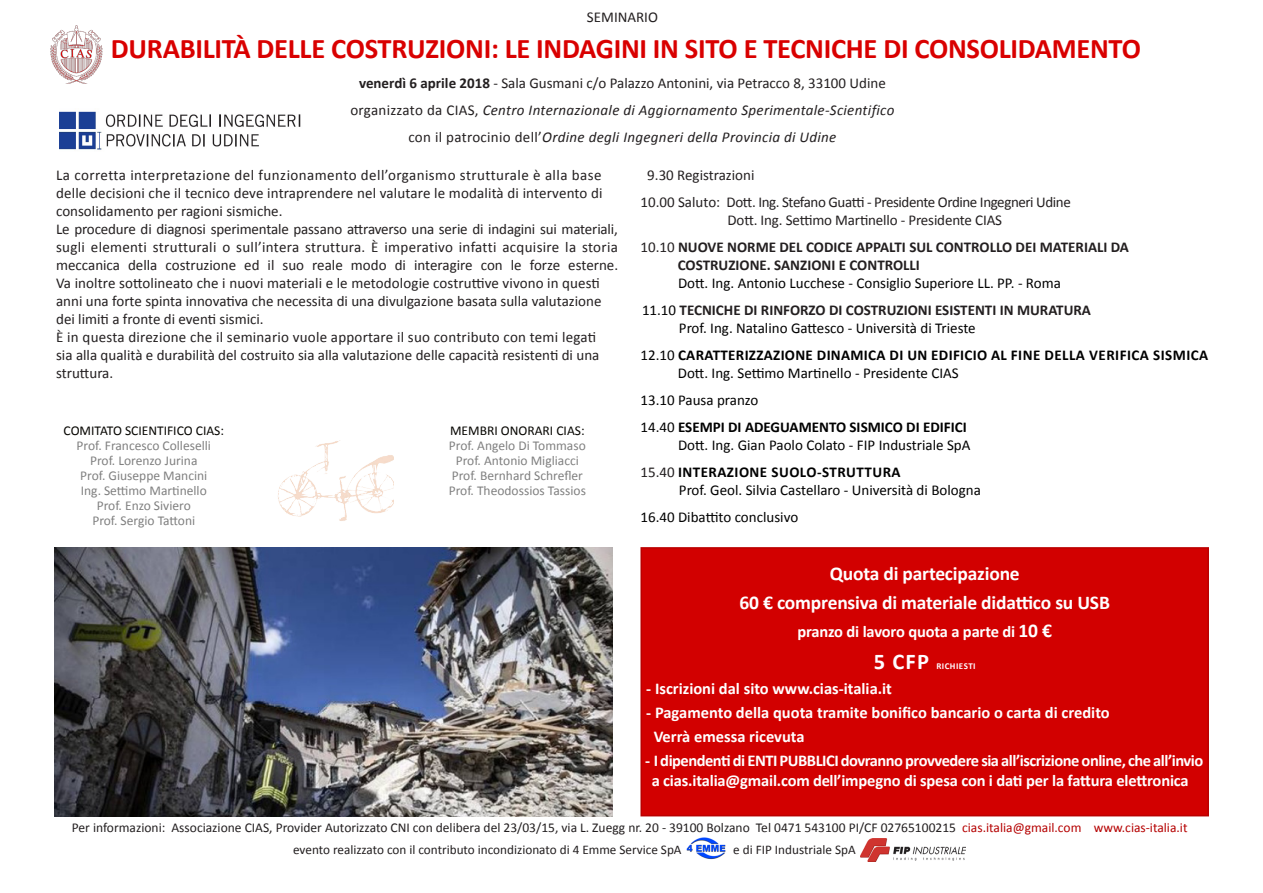
<style>
.page{position:relative;width:1263px;height:893px;background:#fff}
.page>*{position:absolute;margin:0;border:0;box-sizing:border-box;transform-origin:0 0}
.t1{font:700 28.5px "Calibri";letter-spacing:-.01em;color:#d90000}
.t2{font:700 22.5px "Calibri";color:#fffcff}
.t3{font:700 19.5px "Calibri";letter-spacing:-.01em;color:#fff}
.t4{font:700 16.5px/19.8px "Calibri";letter-spacing:-.03em;color:#fff;text-align:center}
.t5{font:700 16.5px "Calibri";letter-spacing:-.01em;color:#fff}
.t6{font:15px/18px "Calibri";color:#231f20;text-align:justify}
.t7{font:15px "Calibri";color:#000}
.t8{font:700 15px "Calibri";color:#231f20}
.t9{font:italic 15px "Calibri";letter-spacing:.02em;color:#231f20}
.t10{font:700 15px "Calibri";letter-spacing:.02em;color:#000}
.t11{font:15px "Calibri";letter-spacing:-.03em;color:#231f20}
.t12{font:700 15px "Calibri";color:#000}
.t13{font:13.5px "Calibri";color:#808080}
.t14{font:13.5px "Calibri";color:#231f20}
.t15{font:13.5px "Calibri";color:#060500}
.t16{font:13.2px "Calibri";color:#231f20}
.t17{font:700 9px "Calibri";letter-spacing:.05em;color:#fffcff}
.s1{font-weight:700}
.s2{font-style:normal}
.s3{font-weight:400}
.s4{font-weight:400;color:#000}
.s5{font-weight:400;color:#231f20}
.s6{font-size:19.5px}
.s7{color:#b50000}
</style>
<div class="page">
<img style="left:686px;top:837px;width:40px;height:23px">
<img style="left:50px;top:25px;width:53px;height:59px">
<img style="left:860px;top:839px;width:105px;height:22px">
<img style="left:54px;top:547px;width:558px;height:269px">
<img style="left:59px;top:111px;width:242px;height:39px">
<div style="left:641px;top:548px;width:567px;height:268px;background:#d20000"></div>
<div style="left:640px;top:547px;width:569px;height:269px;border:2px solid #ba0000"></div>
<img style="left:278px;top:441px;width:116px;height:80px">
<p class="t6" style="left:587px;top:8px;width:73px">SEMINARIO</p>
<p class="t1" style="left:111px;top:30px;width:1031px">DURABILITÀ DELLE COSTRUZIONI: LE INDAGINI IN SITO E TECNICHE DI CONSOLIDAMENTO</p>
<p class="t6" style="left:359px;top:74px;width:528px"><span class="s1">venerdì 6 aprile 2018</span> - Sala Gusmani c/o Palazzo Antonini, via Petracco 8, 33100 Udine</p>
<p class="t9" style="left:350px;top:99px;width:545px"><span class="s2">organizzato da CIAS,</span> Centro Internazionale di Aggiornamento Sperimentale-Scientifico</p>
<p class="t9" style="left:408px;top:126px;width:429px"><span class="s2">con il patrocinio dell’</span>Ordine degli Ingegneri della Provincia di Udine</p>
<p class="t6" style="left:647px;top:166px;width:109px">9.30 Registrazioni</p>
<p class="t11" style="left:640px;top:193px;width:432px">10.00 Saluto: Dott. Ing. Stefano Guatti - Presidente Ordine Ingegneri Udine</p>
<p class="t6" style="left:727px;top:211px;width:276px">Dott. Ing. Settimo Martinello - Presidente CIAS</p>
<p class="t8" style="left:640px;top:238px;width:490px"><span class="s3">10.10</span> NUOVE NORME DEL CODICE APPALTI SUL CONTROLLO DEI MATERIALI DA</p>
<p class="t8" style="left:678px;top:256px;width:244px">COSTRUZIONE. SANZIONI E CONTROLLI</p>
<p class="t7" style="left:678px;top:274px;width:384px">Dott. Ing. Antonio Lucchese - Consiglio Superiore LL. PP. - Roma</p>
<p class="t8" style="left:642px;top:301px;width:450px"><span class="s4">11.10</span> TECNICHE DI RINFORZO DI COSTRUZIONI ESISTENTI IN MURATURA</p>
<p class="t7" style="left:679px;top:319px;width:298px">Prof. Ing. Natalino Gattesco - Università di Trieste</p>
<p class="t10" style="left:640px;top:346px;width:569px"><span class="s3">12.10</span> CARATTERIZZAZIONE DINAMICA DI UN EDIFICIO AL FINE DELLA VERIFICA SISMICA</p>
<p class="t7" style="left:678px;top:364px;width:282px">Dott. Ing. Settimo Martinello - Presidente CIAS</p>
<p class="t7" style="left:640px;top:391px;width:119px">13.10 Pausa pranzo</p>
<p class="t12" style="left:640px;top:418px;width:328px"><span class="s3">14.40</span> ESEMPI DI ADEGUAMENTO SISMICO DI EDIFICI</p>
<p class="t7" style="left:678px;top:436px;width:294px">Dott. Ing. Gian Paolo Colato - FIP Industriale SpA</p>
<p class="t10" style="left:640px;top:463px;width:262px"><span class="s5">15.40</span> INTERAZIONE SUOLO-STRUTTURA</p>
<p class="t7" style="left:679px;top:481px;width:303px">Prof. Geol. Silvia Castellaro - Università di Bologna</p>
<p class="t7" style="left:640px;top:508px;width:159px">16.40 Dibattito conclusivo</p>
<p class="t6" style="left:56px;top:166px;width:548px">La corretta interpretazione del funzionamento dell’organismo strutturale è alla base delle decisioni che il tecnico deve intraprendere nel valutare le modalità di intervento di consolidamento per ragioni sismiche.</p>
<p class="t6" style="left:56px;top:220px;width:563px">Le procedure di diagnosi sperimentale passano attraverso una serie di indagini sui materiali, sugli elementi strutturali o sull’intera struttura. È imperativo infatti acquisire la storia meccanica della costruzione ed il suo reale modo di interagire con le forze esterne.</p>
<p class="t6" style="left:56px;top:274px;width:547px">Va inoltre sottolineato che i nuovi materiali e le metodologie costruttive vivono in questi anni una forte spinta innovativa che necessita di una divulgazione basata sulla valutazione dei limiti a fronte di eventi sismici.</p>
<p class="t6" style="left:56px;top:328px;width:545px;text-align:left">È in questa direzione che il seminario vuole apportare il suo contributo con temi legati sia alla qualità e durabilità del costruito sia alla valutazione delle capacità resistenti di una struttura.</p>
<p class="t15" style="left:64px;top:422px;width:162px">COMITATO SCIENTIFICO CIAS:</p>
<p class="t13" style="left:77px;top:437px;width:136px">Prof. Francesco Colleselli</p>
<p class="t13" style="left:90px;top:452px;width:109px">Prof. Lorenzo Jurina</p>
<p class="t13" style="left:80px;top:467px;width:128px">Prof. Giuseppe Mancini</p>
<p class="t13" style="left:81px;top:482px;width:128px">Ing. Settimo Martinello</p>
<p class="t13" style="left:97px;top:497px;width:95px">Prof. Enzo Siviero</p>
<p class="t13" style="left:92px;top:512px;width:104px">Prof. Sergio Tattoni</p>
<p class="t15" style="left:450px;top:422px;width:136px">MEMBRI ONORARI CIAS:</p>
<p class="t13" style="left:449px;top:437px;width:138px">Prof. Angelo Di Tommaso</p>
<p class="t13" style="left:456px;top:452px;width:125px">Prof. Antonio Migliacci</p>
<p class="t13" style="left:452px;top:467px;width:133px">Prof. Bernhard Schrefler</p>
<p class="t13" style="left:449px;top:482px;width:139px">Prof. Theodossios Tassios</p>
<p class="t3" style="left:830px;top:561px;width:192px">Quota di partecipazione</p>
<p class="t3" style="left:739px;top:590px;width:372px">60 € comprensiva di materiale didattico su USB</p>
<p class="t5" style="left:797px;top:621px;width:256px">pranzo di lavoro quota a parte di <span class="s6">10 €</span></p>
<p class="t2" style="left:874px;top:647px;width:57px">5 CFP</p>
<p class="t17" style="left:936px;top:660px;width:41px">RICHIESTI</p>
<p class="t5" style="left:646px;top:678px;width:247px">- Iscrizioni dal sito www.cias-italia.it</p>
<p class="t5" style="left:646px;top:702px;width:465px">- Pagamento della quota tramite bonifico bancario o carta di credito</p>
<p class="t5" style="left:654px;top:726px;width:152px">Verrà emessa ricevuta</p>
<p class="t4" style="left:645px;top:751px;width:560px">- I dipendenti di ENTI PUBBLICI dovranno provvedere sia all’iscrizione online, che all’invio a cias.italia@gmail.com dell’impegno di spesa con i dati per la fattura elettronica</p>
<p class="t14" style="left:72px;top:819px;width:1117px">Per informazioni: Associazione CIAS, Provider Autorizzato CNI con delibera del 23/03/15, via L. Zuegg nr. 20 - 39100 Bolzano Tel 0471 543100 PI/CF 02765100215 <span class="s7">cias.italia@gmail.com www.cias-italia.it</span></p>
<p class="t16" style="left:293px;top:841px;width:390px">evento realizzato con il contributo incondizionato di 4 Emme Service SpA</p>
<p class="t16" style="left:733px;top:841px;width:124px">e di FIP Industriale SpA</p>
</div>
